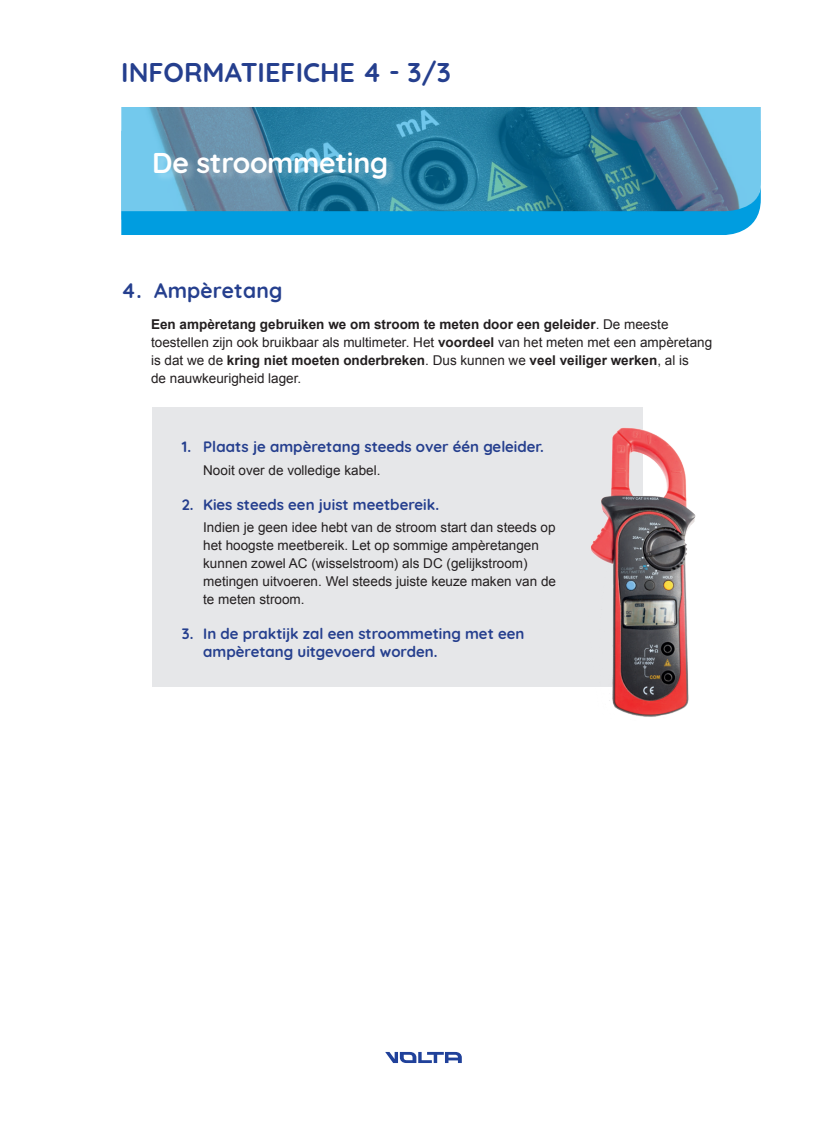
<style>
.page{position:relative;width:830px;height:1127px;background:#fff}
.page>*{position:absolute;margin:0;border:0;box-sizing:border-box;transform-origin:0 0}
.t1{font:700 28.5px "Quicksand";letter-spacing:-.01em;color:#fff}
.t2{font:700 27px "Quicksand";color:#253f8e}
.t3{font:700 21px "Quicksand";letter-spacing:.01em;color:#253f8e}
.t4{font:700 15px/18px "Quicksand";color:#253f8e}
.t5{font:13.5px/18px "Arial";color:#231f20}
.s1{font-weight:700}
</style>
<div class="page">
<svg style="left:385px;top:1052px;width:76px;height:11px"></svg>
<div style="left:121px;top:220px;width:634px;height:15px;background:#009de0"></div>
<svg style="left:121px;top:107px;width:639px;height:113px;background:#3987ab"></svg>
<div style="left:154px;top:151px;width:243px;height:38px;background:#fff;opacity:.21"></div>
<div style="left:152px;top:408px;width:490px;height:279px;background:#e6e7e9"></div>
<img style="left:590px;top:416px;width:106px;height:301px">
<h2 class="t2" style="left:121px;top:50px;width:331px">INFORMATIEFICHE 4 - 3/3</h2>
<h1 class="t1" style="left:152px;top:140px;width:237px">De stroommeting</h1>
<h3 class="t3" style="left:121px;top:273px;width:162px">4. Ampèretang</h3>
<p class="t5" style="left:151px;top:315px;width:562px"><span class="s1">Een ampèretang gebruiken we om stroom te meten door een geleider</span>. De meeste toestellen zijn ook bruikbaar als multimeter. Het <span class="s1">voordeel</span> van het meten met een ampèretang is dat we de <span class="s1">kring niet moeten onderbreken</span>. Dus kunnen we <span class="s1">veel veiliger werken</span>, al is<br>de nauwkeurigheid lager.</p>
<p class="t4" style="left:182px;top:437px;width:363px">1. Plaats je ampèretang steeds over één geleider.</p>
<p class="t5" style="left:203px;top:461px;width:179px">Nooit over de volledige kabel.</p>
<p class="t4" style="left:182px;top:494px;width:258px">2. Kies steeds een juist meetbereik.</p>
<p class="t5" style="left:203px;top:518px;width:354px">Indien je geen idee hebt van de stroom start dan steeds op het hoogste meetbereik. Let op sommige ampèretangen kunnen zowel AC (wisselstroom) als DC (gelijkstroom) metingen uitvoeren. Wel steeds juiste keuze maken van de te meten stroom.</p>
<p class="t4" style="left:203px;top:623px;width:322px;text-indent:-21px">3. In de praktijk zal een stroommeting met een ampèretang uitgevoerd worden.</p>
</div>
